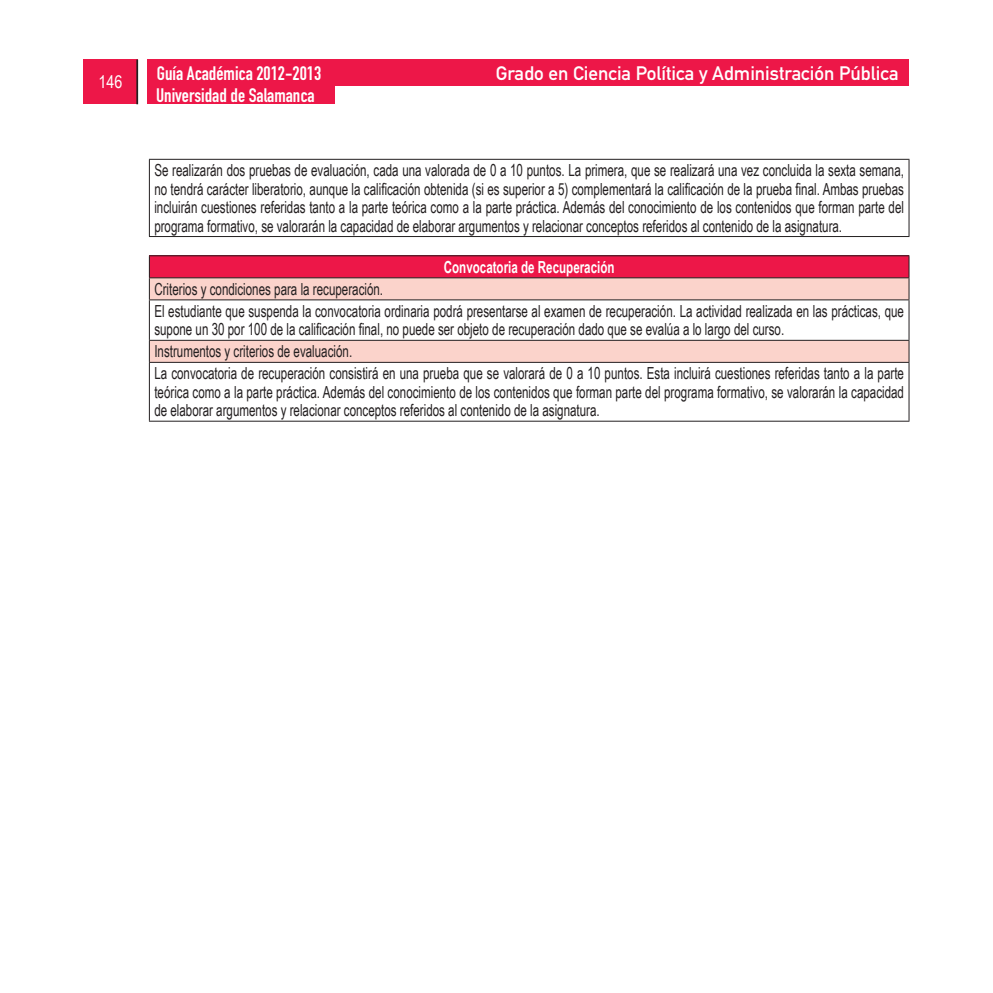
<style>
.page{position:relative;width:993px;height:993px;background:#fff}
.page>*{position:absolute;margin:0;border:0;box-sizing:border-box;transform-origin:0 0}
.t1{font:19.25px "DIN Engschrift Alternate";color:#fff}
.t2{font:19.25px "DIN Mittelschrift";color:#fff}
.t3{font:17.5px "Arial Narrow";color:#fff}
.t4{font:16.62px/18.4px "Arial Narrow";color:#231f20;text-align:justify;scale:.85 1}
.t5{font:700 16.62px "Arial Narrow";color:#fff;scale:.85 1}
</style>
<div class="page">
<div style="left:83px;top:60px;width:55px;height:44px;background:#ed1748"></div>
<hr style="left:136px;top:60px;width:2px;height:44px;background:#231f20">
<div style="left:147px;top:60px;width:187px;height:44px;background:#ed1748"></div>
<div style="left:147px;top:60px;width:761px;height:26px;background:#ed1748"></div>
<hr style="left:149px;top:159px;width:760px;height:1px;background:#231f20">
<hr style="left:149px;top:160px;width:1px;height:76px;background:#231f20">
<hr style="left:908px;top:160px;width:1px;height:76px;background:#231f20">
<hr style="left:149px;top:236px;width:760px;height:1px;background:#231f20">
<div style="left:149px;top:256px;width:759px;height:22px;background:#ed1748"></div>
<svg style="left:150px;top:278px;width:758px;height:84px;fill:#fbd3cb"></svg>
<hr style="left:149px;top:255px;width:760px;height:1px;background:#231f20">
<hr style="left:149px;top:277px;width:760px;height:1px;background:#231f20">
<svg style="left:149px;top:256px;width:1px;height:43px"></svg>
<svg style="left:908px;top:256px;width:1px;height:43px"></svg>
<hr style="left:149px;top:299px;width:760px;height:1px;background:#231f20">
<hr style="left:149px;top:300px;width:1px;height:40px;background:#231f20">
<hr style="left:908px;top:300px;width:1px;height:40px;background:#231f20">
<hr style="left:149px;top:340px;width:760px;height:1px;background:#231f20">
<svg style="left:149px;top:340px;width:1px;height:22px"></svg>
<svg style="left:908px;top:340px;width:1px;height:22px"></svg>
<hr style="left:149px;top:362px;width:760px;height:1px;background:#231f20">
<hr style="left:149px;top:362px;width:1px;height:58px;background:#231f20">
<hr style="left:908px;top:362px;width:1px;height:58px;background:#231f20">
<hr style="left:149px;top:420px;width:760px;height:1px;background:#231f20">
<p class="t3" style="left:98px;top:69px;width:25px">146</p>
<p class="t1" style="left:157px;top:62px;width:166px">Guía Académica 2012-2013</p>
<p class="t2" style="left:495px;top:62px;width:404px">Grado en Ciencia Política y Administración Pública</p>
<p class="t1" style="left:156px;top:84px;width:160px">Universidad de Salamanca</p>
<p class="t4" style="left:154px;top:161px;width:883px">Se realizarán dos pruebas de evaluación, cada una valorada de 0 a 10 puntos. La primera, que se realizará una vez concluida la sexta semana, no tendrá carácter liberatorio, aunque la calificación obtenida (si es superior a 5) complementará la calificación de la prueba final. Ambas pruebas incluirán cuestiones referidas tanto a la parte teórica como a la parte práctica. Además del conocimiento de los contenidos que forman parte del programa formativo, se valorarán la capacidad de elaborar argumentos y relacionar conceptos referidos al contenido de la asignatura.</p>
<p class="t5" style="left:443px;top:254px;width:202px">Convocatoria de Recuperación</p>
<p class="t4" style="left:154px;top:279px;width:270px">Criterios y condiciones para la recuperación.</p>
<p class="t4" style="left:154px;top:301px;width:883px">El estudiante que suspenda la convocatoria ordinaria podrá presentarse al examen de recuperación. La actividad realizada en las prácticas, que supone un 30 por 100 de la calificación final, no puede ser objeto de recuperación dado que se evalúa a lo largo del curso.</p>
<p class="t4" style="left:154px;top:341px;width:234px">Instrumentos y criterios de evaluación.</p>
<p class="t4" style="left:154px;top:363px;width:883px">La convocatoria de recuperación consistirá en una prueba que se valorará de 0 a 10 puntos. Esta incluirá cuestiones referidas tanto a la parte teórica como a la parte práctica. Además del conocimiento de los contenidos que forman parte del programa formativo, se valorarán la capacidad de elaborar argumentos y relacionar conceptos referidos al contenido de la asignatura.</p>
</div>
